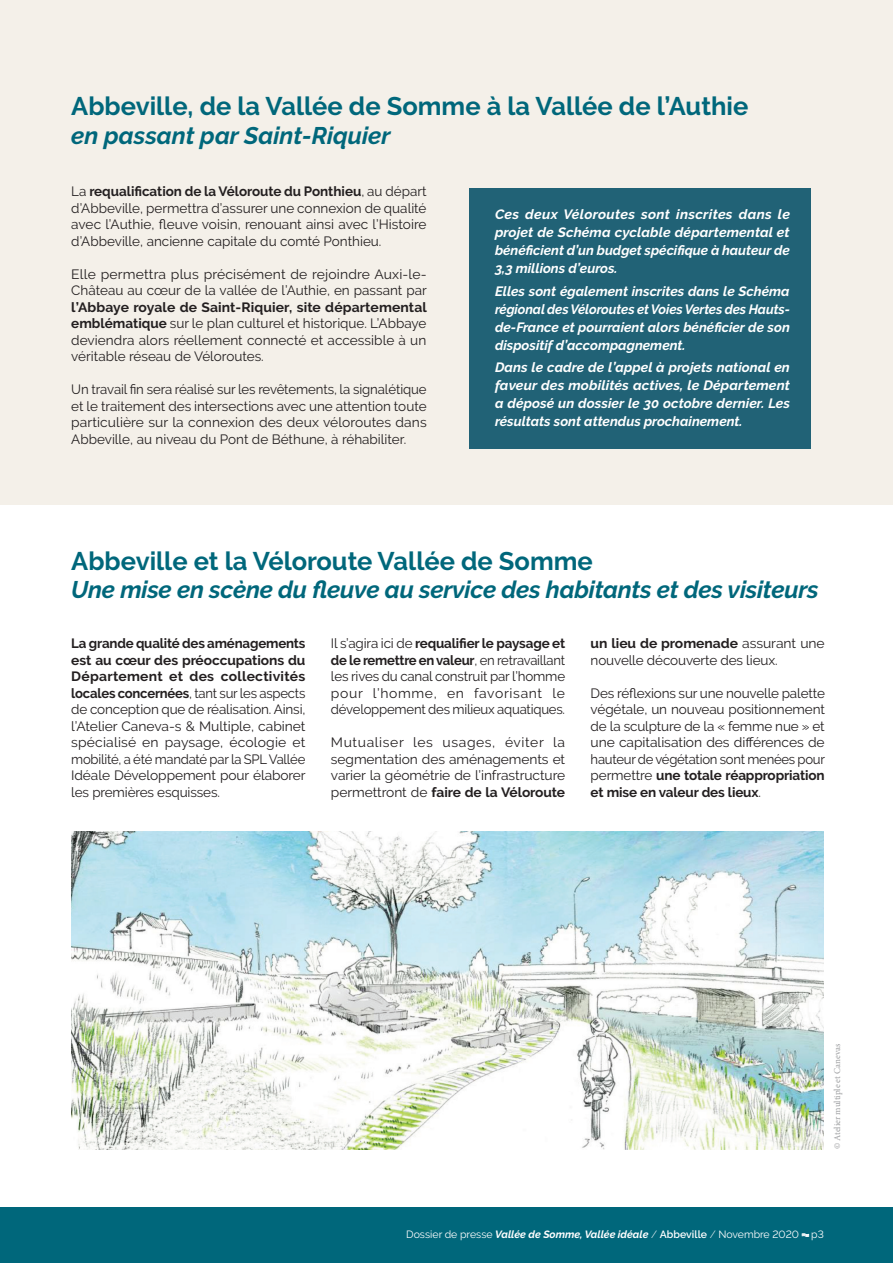
<style>
.page{position:relative;width:893px;height:1263px;background:#fff}
.page>*{position:absolute;margin:0;border:0;box-sizing:border-box;transform-origin:0 0}
.t1{font:700 25.5px "Raleway";color:#00677b}
.t2{font:italic 700 24px "Raleway";letter-spacing:-.01em;color:#00677b}
.t3{font:13.5px/16.5px "Raleway";letter-spacing:-.005em;color:#231f20;text-align:justify}
.t4{font:italic 700 13.5px/18px "Raleway";color:#fff;text-align:justify}
.t5{font:10.5px "Raleway";color:#fff}
.t6{font:9px "Minion Pro";letter-spacing:-.005em;color:#808285}
.s1{font-weight:700}
.s2{font-weight:700;font-style:italic}
.s3{font-weight:300}
.s4{font-weight:600}
</style>
<div class="page">
<div style="left:0;top:1208px;width:893px;height:55px;background:#00677b"></div>
<svg style="left:801px;top:1233px;width:9px;height:4px"></svg>
<div style="left:0;top:0;width:893px;height:505px;background:#f4f0e9"></div>
<img style="left:71px;top:832px;width:753px;height:317px">
<div style="left:470px;top:188px;width:341px;height:261px;background:#216276"></div>
<p class="t1" style="left:71px;top:91px;width:679px">Abbeville, de la Vallée de Somme à la Vallée de l’Authie</p>
<p class="t2" style="left:71px;top:122px;width:321px">en passant par Saint-Riquier</p>
<p class="t3" style="left:71px;top:183px;width:357px">La <span class="s1">requalification de la Véloroute du Ponthieu</span>, au départ d’Abbeville, permettra d’assurer une connexion de qualité avec l’Authie, fleuve voisin, renouant ainsi avec l’Histoire d’Abbeville, ancienne capitale du comté Ponthieu.</p>
<p class="t3" style="left:71px;top:266px;width:357px">Elle permettra plus précisément de rejoindre Auxi-le-Château au cœur de la vallée de l’Authie, en passant par <span class="s1">l’Abbaye royale de Saint-Riquier, site départemental emblématique</span> sur le plan culturel et historique. L’Abbaye deviendra alors réellement connecté et accessible à un véritable réseau de Véloroutes.</p>
<p class="t3" style="left:71px;top:381px;width:357px">Un travail fin sera réalisé sur les revêtements, la signalétique et le traitement des intersections avec une attention toute particulière sur la connexion des deux véloroutes dans Abbeville, au niveau du Pont de Béthune, à réhabiliter.</p>
<p class="t4" style="left:495px;top:206px;width:296px">Ces deux Véloroutes sont inscrites dans le projet de Schéma cyclable départemental et bénéficient d’un budget spécifique à hauteur de 3,3 millions d’euros.</p>
<p class="t4" style="left:495px;top:282px;width:296px">Elles sont également inscrites dans le Schéma régional des Véloroutes et Voies Vertes des Hauts&shy;de-France et pourraient alors bénéficier de son dispositif d’accompagnement.</p>
<p class="t4" style="left:495px;top:358px;width:296px">Dans le cadre de l’appel à projets national en faveur des mobilités actives, le Département a déposé un dossier le 30 octobre dernier. Les résultats sont attendus prochainement.</p>
<p class="t1" style="left:71px;top:546px;width:523px">Abbeville et la Véloroute Vallée de Somme</p>
<p class="t2" style="left:71px;top:576px;width:749px">Une mise en scène du fleuve au service des habitants et des visiteurs</p>
<p class="t3" style="left:71px;top:635px;width:236px"><span class="s1">La grande qualité des aménagements est au cœur des préoccupations du Département et des collectivités locales concernées</span>, tant sur les aspects de conception que de réalisation. Ainsi, l’Atelier Caneva-s &amp; Multiple, cabinet spécialisé en paysage, écologie et mobilité, a été mandaté par la SPL Vallée Idéale Développement pour élaborer les premières esquisses.</p>
<p class="t3" style="left:331px;top:635px;width:236px">Il s’agira ici de <span class="s1">requalifier le paysage et de le remettre en valeur</span>, en retravaillant les rives du canal construit par l’homme pour l’homme, en favorisant le développement des milieux aquatiques.</p>
<p class="t3" style="left:331px;top:734px;width:236px">Mutualiser les usages, éviter la segmentation des aménagements et varier la géométrie de l’infrastructure permettront de <span class="s1">faire de la Véloroute</span></p>
<p class="t3" style="left:591px;top:635px;width:236px"><span class="s1">un lieu de promenade</span> assurant une nouvelle découverte des lieux.</p>
<p class="t3" style="left:591px;top:684px;width:236px">Des réflexions sur une nouvelle palette végétale, un nouveau positionnement de la sculpture de la « femme nue » et une capitalisation des différences de hauteur de végétation sont menées pour permettre <span class="s1">une totale réappropriation et mise en valeur des lieux</span>.</p>
<p class="t6" style="left:831px;top:1149px;width:107px;rotate:-90deg">© Atelier multiple et Canevas</p>
<p class="t5" style="left:406px;top:1228px;width:419px">Dossier de presse <span class="s2">Vallée de Somme, Vallée idéale</span> <span class="s3">/</span> <span class="s4">Abbeville</span> <span class="s3">/</span> Novembre 2020 p3</p>
</div>
